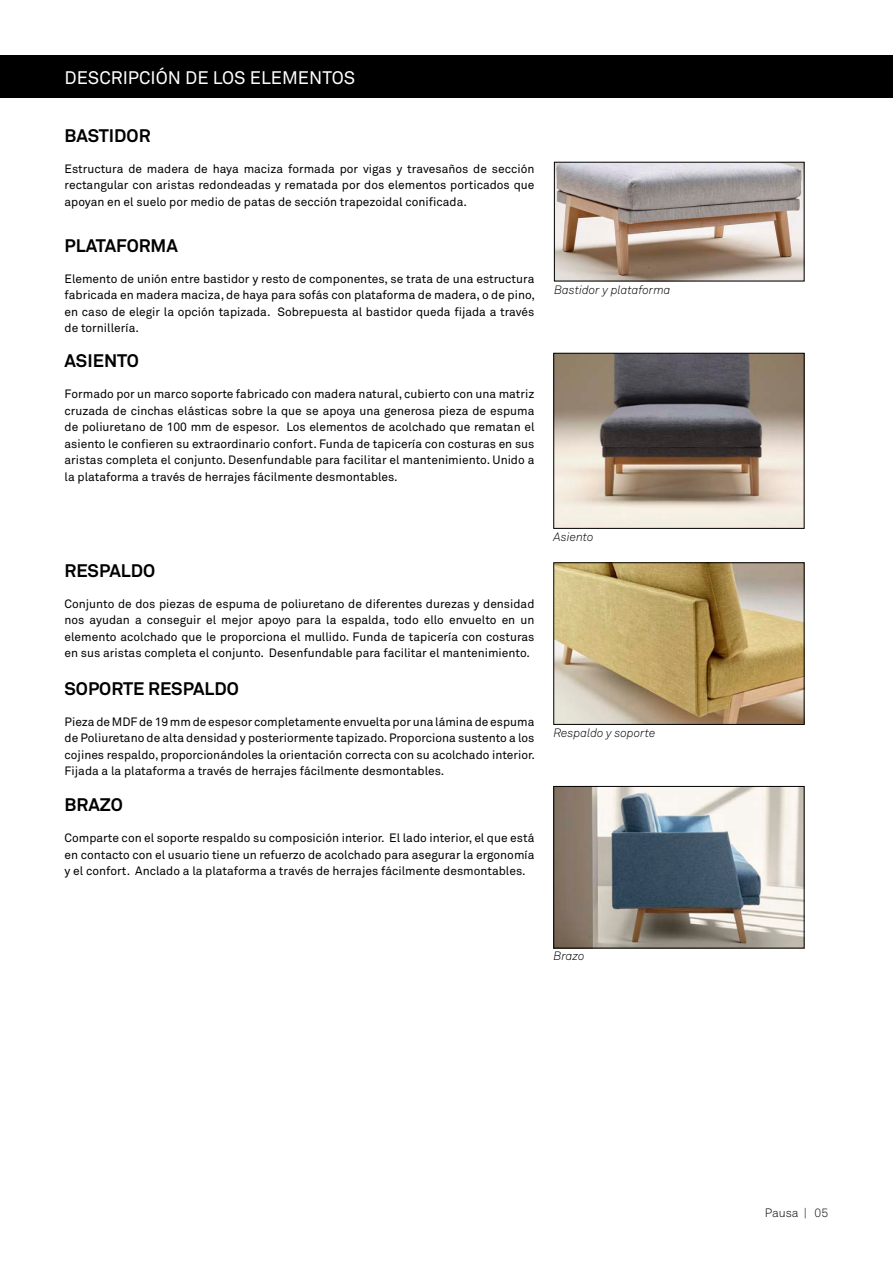
<style>
.page{position:relative;width:893px;height:1263px;background:#fff}
.page>*{position:absolute;margin:0;border:0;box-sizing:border-box;transform-origin:0 0}
.t1{font:700 18px "Akkurat";color:#000}
.t2{font:18px "Akkurat";color:#fff}
.t3{font:12px/16.5px "Akkurat";color:#000;text-align:justify}
.t4{font:italic 300 12px "Akkurat";color:#000}
.t5{font:300 12px "Akkurat";color:#000}
</style>
<div class="page">
<div style="left:0;top:55px;width:893px;height:43px;background:#000"></div>
<img style="left:556px;top:164px;width:246px;height:115px">
<img style="left:556px;top:355px;width:246px;height:172px">
<div style="left:554px;top:353px;width:250px;height:176px;border:1px solid #000"></div>
<img style="left:556px;top:565px;width:246px;height:158px">
<div style="left:554px;top:563px;width:250px;height:162px;border:1px solid #000"></div>
<img style="left:556px;top:788px;width:246px;height:158px">
<div style="left:554px;top:786px;width:250px;height:162px;border:1px solid #000"></div>
<h1 class="t2" style="left:65px;top:66px;width:292px">DESCRIPCIÓN DE LOS ELEMENTOS</h1>
<h1 class="t1" style="left:65px;top:124px;width:87px">BASTIDOR</h1>
<p class="t3" style="left:65px;top:160px;width:471px">Estructura de madera de haya maciza formada por vigas y travesaños de sección rectangular con aristas redondeadas y rematada por dos elementos porticados que apoyan en el suelo por medio de patas de sección trapezoidal conificada.</p>
<h1 class="t1" style="left:65px;top:234px;width:115px">PLATAFORMA</h1>
<p class="t3" style="left:65px;top:270px;width:472px">Elemento de unión entre bastidor y resto de componentes, se trata de una estructura fabricada en madera maciza, de haya para sofás con plataforma de madera, o de pino, en caso de elegir la opción tapizada. Sobrepuesta al bastidor queda fijada a través de tornillería.</p>
<p class="t4" style="left:554px;top:282px;width:118px">Bastidor y plataforma</p>
<h1 class="t1" style="left:65px;top:350px;width:76px">ASIENTO</h1>
<p class="t3" style="left:65px;top:386px;width:471px">Formado por un marco soporte fabricado con madera natural, cubierto con una matriz cruzada de cinchas elásticas sobre la que se apoya una generosa pieza de espuma de poliuretano de 100 mm de espesor. Los elementos de acolchado que rematan el asiento le confieren su extraordinario confort. Funda de tapicería con costuras en sus aristas completa el conjunto. Desenfundable para facilitar el mantenimiento. Unido a la plataforma a través de herrajes fácilmente desmontables.</p>
<h1 class="t1" style="left:65px;top:559px;width:92px">RESPALDO</h1>
<p class="t3" style="left:65px;top:595px;width:471px">Conjunto de dos piezas de espuma de poliuretano de diferentes durezas y densidad nos ayudan a conseguir el mejor apoyo para la espalda, todo ello envuelto en un elemento acolchado que le proporciona el mullido. Funda de tapicería con costuras en sus aristas completa el conjunto. Desenfundable para facilitar el mantenimiento.</p>
<h1 class="t1" style="left:65px;top:677px;width:176px">SOPORTE RESPALDO</h1>
<p class="t3" style="left:65px;top:713px;width:472px">Pieza de MDF de 19 mm de espesor completamente envuelta por una lámina de espuma de Poliuretano de alta densidad y posteriormente tapizado. Proporciona sustento a los cojines respaldo, proporcionándoles la orientación correcta con su acolchado interior.<br>Fijada a la plataforma a través de herrajes fácilmente desmontables.</p>
<h1 class="t1" style="left:65px;top:794px;width:60px">BRAZO</h1>
<p class="t3" style="left:65px;top:829px;width:471px">Comparte con el soporte respaldo su composición interior. El lado interior, el que está en contacto con el usuario tiene un refuerzo de acolchado para asegurar la ergonomía y el confort. Anclado a la plataforma a través de herrajes fácilmente desmontables.</p>
<p class="t4" style="left:554px;top:529px;width:42px">Asiento</p>
<p class="t4" style="left:554px;top:725px;width:103px">Respaldo y soporte</p>
<p class="t4" style="left:554px;top:949px;width:33px">Brazo</p>
<p class="t5" style="left:765px;top:1205px;width:65px">Pausa | 05</p>
</div>
